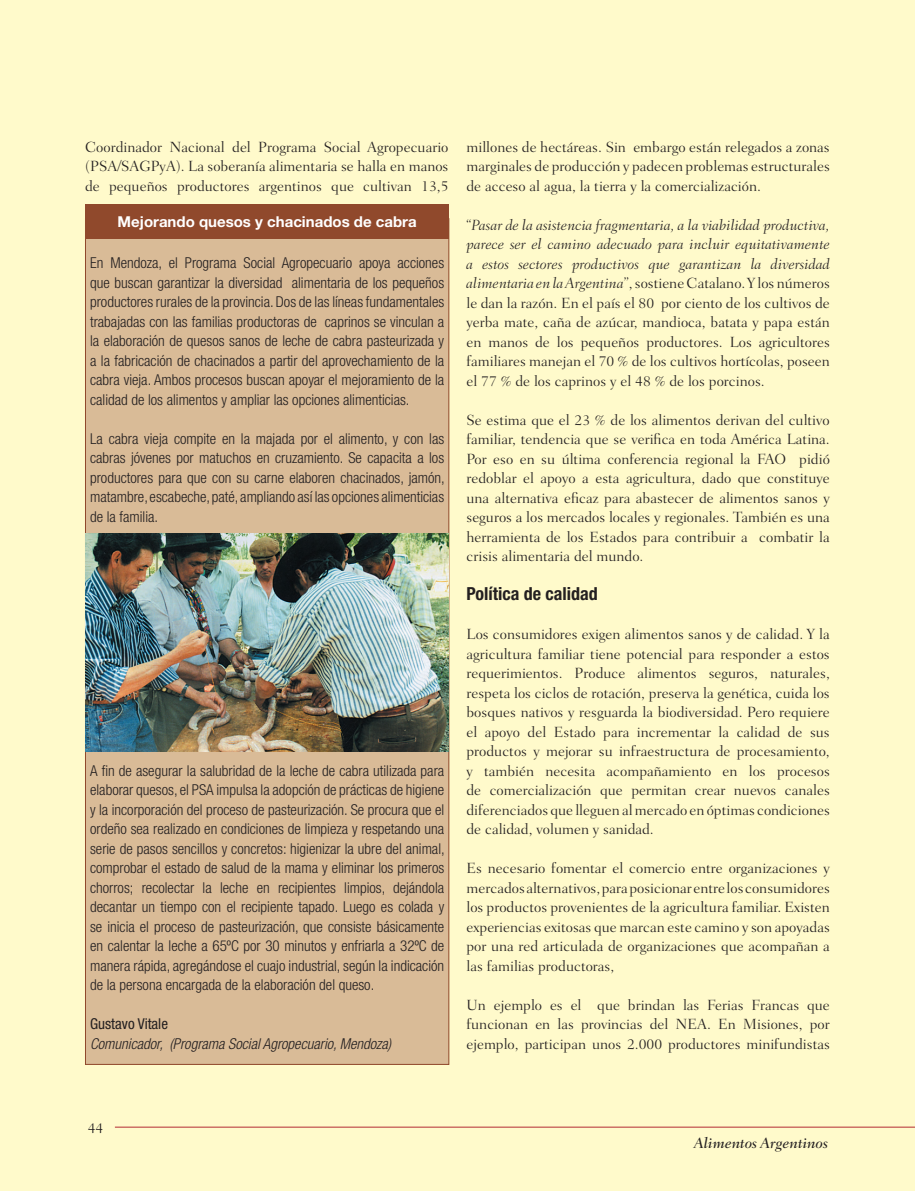
<style>
.page{position:relative;width:915px;height:1191px;background:#fff}
.page>*{position:absolute;margin:0;border:0;box-sizing:border-box;transform-origin:0 0}
.t1{font:700 condensed 18px "Helvetica Neue LT Std";color:#231f20}
.t2{font:300 15px/19.5px "Fairfield LT Std";color:#231f20;text-align:justify}
.t3{font:300 condensed 15px/19.5px "Helvetica Neue LT Std";color:#231f20;text-align:justify}
.t4{font:italic 300 condensed 15px "Helvetica Neue LT Std";color:#231f20}
.t5{font:700 15px "Helvetica Neue LT Std";color:#fff}
.t6{font:italic 500 15px "Fairfield LT Std";color:#231f20}
.t7{font:condensed 15px "Helvetica Neue LT Std";color:#231f20}
.s1{font-style:italic}
</style>
<div class="page">
<div style="left:0;top:0;width:914px;height:1191px;background:#fffacb"></div>
<hr style="left:115px;top:1126px;width:799px;height:1px;background:#b32b33">
<div style="left:85px;top:219px;width:363px;height:845px;background:#d9bb97"></div>
<div style="left:85px;top:204px;width:363px;height:34px;background:#90492c"></div>
<img style="left:85px;top:534px;width:363px;height:218px">
<p class="t2" style="left:85px;top:137px;width:365px">Coordinador Nacional del Programa Social Agropecuario (PSA/SAGPyA). La soberanía alimentaria se halla en manos de pequeños productores argentinos que cultivan 13,5</p>
<p class="t2" style="left:466px;top:137px;width:365px">millones de hectáreas. Sin embargo están relegados a zonas marginales de producción y padecen problemas estructurales de acceso al agua, la tierra y la comercialización.</p>
<p class="t2" style="left:466px;top:215px;width:365px">“<span class="s1">Pasar de la asistencia fragmentaria, a la viabilidad productiva, parece ser el camino adecuado para incluir equitativamente a estos sectores productivos que garantizan la diversidad alimentaria en la Argentina</span>”, sostiene Catalano. Y los números le dan la razón. En el país el 80 por ciento de los cultivos de yerba mate, caña de azúcar, mandioca, batata y papa están en manos de los pequeños productores. Los agricultores familiares manejan el 70 % de los cultivos hortícolas, poseen el 77 % de los caprinos y el 48 % de los porcinos.</p>
<p class="t2" style="left:466px;top:410px;width:365px">Se estima que el 23 % de los alimentos derivan del cultivo familiar, tendencia que se verifica en toda América Latina.<br>Por eso en su última conferencia regional la FAO pidió redoblar el apoyo a esta agricultura, dado que constituye una alternativa eficaz para abastecer de alimentos sanos y seguros a los mercados locales y regionales. También es una herramienta de los Estados para contribuir a combatir la crisis alimentaria del mundo.</p>
<p class="t1" style="left:466px;top:583px;width:133px">Política de calidad</p>
<p class="t2" style="left:466px;top:624px;width:365px">Los consumidores exigen alimentos sanos y de calidad. Y la agricultura familiar tiene potencial para responder a estos requerimientos. Produce alimentos seguros, naturales, respeta los ciclos de rotación, preserva la genética, cuida los bosques nativos y resguarda la biodiversidad. Pero requiere el apoyo del Estado para incrementar la calidad de sus productos y mejorar su infraestructura de procesamiento, y también necesita acompañamiento en los procesos de comercialización que permitan crear nuevos canales diferenciados que lleguen al mercado en óptimas condiciones de calidad, volumen y sanidad.</p>
<p class="t2" style="left:466px;top:858px;width:365px">Es necesario fomentar el comercio entre organizaciones y mercados alternativos, para posicionar entre los consumidores los productos provenientes de la agricultura familiar. Existen experiencias exitosas que marcan este camino y son apoyadas por una red articulada de organizaciones que acompañan a las familias productoras,</p>
<p class="t2" style="left:466px;top:995px;width:365px">Un ejemplo es el que brindan las Ferias Francas que funcionan en las provincias del NEA. En Misiones, por ejemplo, participan unos 2.000 productores minifundistas</p>
<p class="t5" style="left:117px;top:212px;width:300px">Mejorando quesos y chacinados de cabra</p>
<p class="t3" style="left:90px;top:253px;width:355px">En Mendoza, el Programa Social Agropecuario apoya acciones que buscan garantizar la diversidad alimentaria de los pequeños productores rurales de la provincia. Dos de las líneas fundamentales trabajadas con las familias productoras de caprinos se vinculan a la elaboración de quesos sanos de leche de cabra pasteurizada y a la fabricación de chacinados a partir del aprovechamiento de la cabra vieja. Ambos procesos buscan apoyar el mejoramiento de la calidad de los alimentos y ampliar las opciones alimenticias.</p>
<p class="t3" style="left:90px;top:429px;width:356px">La cabra vieja compite en la majada por el alimento, y con las cabras jóvenes por matuchos en cruzamiento. Se capacita a los productores para que con su carne elaboren chacinados, jamón, matambre, escabeche, paté, ampliando así las opciones alimenticias de la familia.</p>
<p class="t3" style="left:90px;top:760px;width:356px">A fin de asegurar la salubridad de la leche de cabra utilizada para elaborar quesos, el PSA impulsa la adopción de prácticas de higiene y la incorporación del proceso de pasteurización. Se procura que el ordeño sea realizado en condiciones de limpieza y respetando una serie de pasos sencillos y concretos: higienizar la ubre del animal, comprobar el estado de salud de la mama y eliminar los primeros chorros; recolectar la leche en recipientes limpios, dejándola decantar un tiempo con el recipiente tapado. Luego es colada y se inicia el proceso de pasteurización, que consiste básicamente en calentar la leche a 65ºC por 30 minutos y enfriarla a 32ºC de manera rápida, agregándose el cuajo industrial, según la indicación de la persona encargada de la elaboración del queso.</p>
<p class="t7" style="left:90px;top:1015px;width:79px">Gustavo Vitale</p>
<p class="t4" style="left:90px;top:1034px;width:302px">Comunicador, (Programa Social Agropecuario, Mendoza)</p>
<p class="t2" style="left:88px;top:1118px;width:17px">44</p>
<p class="t6" style="left:694px;top:1134px;width:135px">Alimentos Argentinos</p>
</div>
